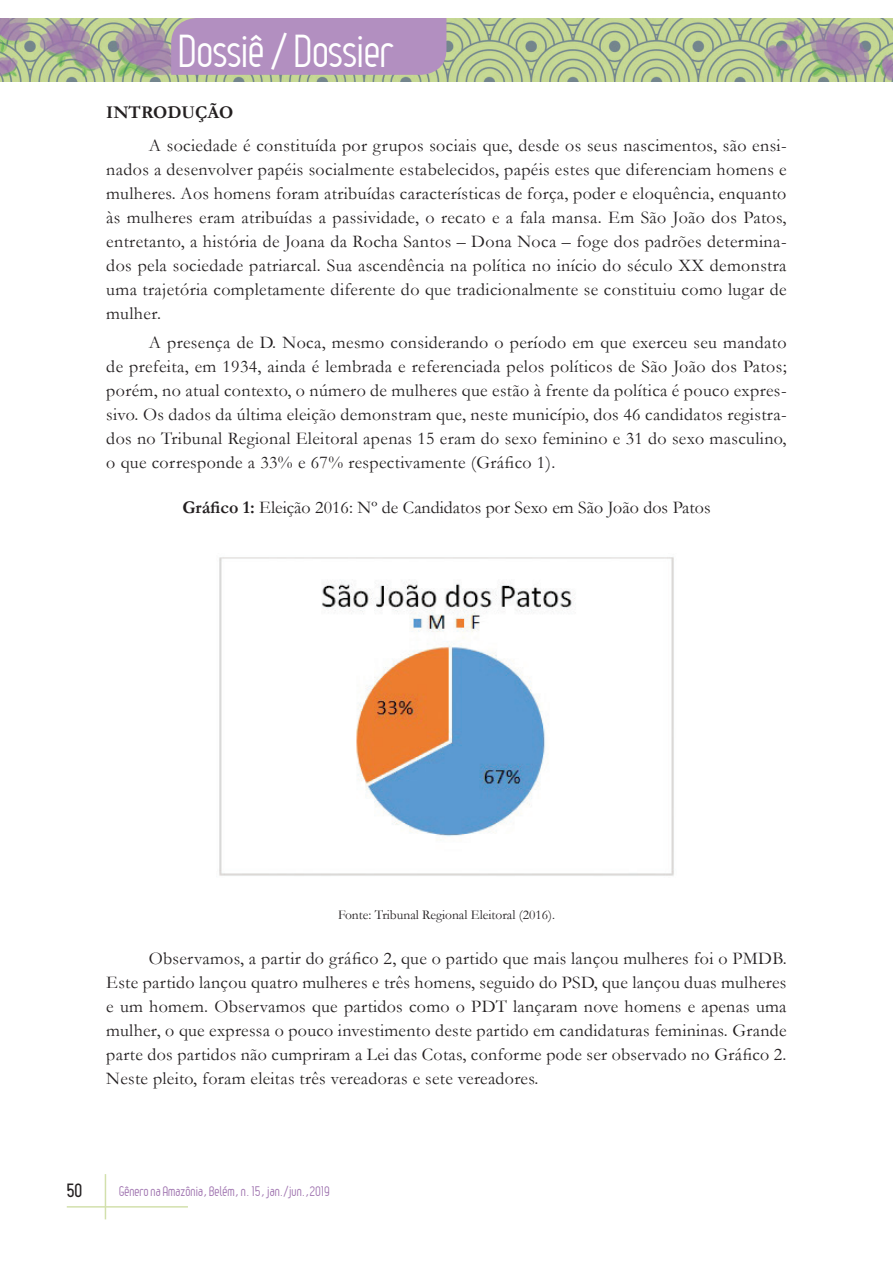
<style>
.page{position:relative;width:893px;height:1263px;background:#fff}
.page>*{position:absolute;margin:0;border:0;box-sizing:border-box;transform-origin:0 0}
.t1{font:45px "Leger";letter-spacing:-.01em;color:#fff}
.Texto{font:18px/24px "Garamond";letter-spacing:.02em;color:#231f20;text-align:justify}
.Título_1-imgs{font:18px "Garamond";color:#231f20}
.Titulo_2{font:700 18px "Garamond";color:#231f20}
.t2{font:700 18px "Leger";color:#231f20}
.t3{font:13.5px "Leger";color:#9f73af}
.Fonte{font:13.5px "Garamond";color:#231f20}
.s1{font-weight:700}
</style>
<div class="page">
<hr style="left:105px;top:1174px;width:1px;height:45px;background:#d2e0ac">
<hr style="left:67px;top:1206px;width:121px;height:1px;background:#d2e0ac">
<img style="left:0;top:18px;width:893px;height:64px">
<div style="left:171px;top:18px;width:275px;height:57px;background:#b28fc0"></div>
<img style="left:219px;top:557px;width:455px;height:319px">
<p class="t1" style="left:179px;top:26px;width:216px">Dossiê / Dossier</p>
<p class="Titulo_2" style="left:106px;top:100px;width:129px">INTRODUÇÃO</p>
<p class="Texto" style="left:106px;top:132px;width:682px;text-indent:43px">A sociedade é constituída por grupos sociais que, desde os seus nascimentos, são ensi&shy;nados a desenvolver papéis socialmente estabelecidos, papéis estes que diferenciam homens e mulheres. Aos homens foram atribuídas características de força, poder e eloquência, enquanto às mulheres eram atribuídas a passividade, o recato e a fala mansa. Em São João dos Patos, entretanto, a história de Joana da Rocha Santos – Dona Noca – foge dos padrões determina&shy;dos pela sociedade patriarcal. Sua ascendência na política no início do século XX demonstra uma trajetória completamente diferente do que tradicionalmente se constituiu como lugar de mulher.</p>
<p class="Texto" style="left:106px;top:330px;width:682px;text-indent:43px">A presença de D. Noca, mesmo considerando o período em que exerceu seu mandato de prefeita, em 1934, ainda é lembrada e referenciada pelos políticos de São João dos Patos; porém, no atual contexto, o número de mulheres que estão à frente da política é pouco expres&shy;sivo. Os dados da última eleição demonstram que, neste município, dos 46 candidatos registra&shy;dos no Tribunal Regional Eleitoral apenas 15 eram do sexo feminino e 31 do sexo masculino, o que corresponde a 33% e 67% respectivamente (Gráfico 1).</p>
<p class="Título_1-imgs" style="left:182px;top:496px;width:530px"><span class="s1">Gráfico 1:</span> Eleição 2016: Nº de Candidatos por Sexo em São João dos Patos</p>
<p class="Fonte" style="left:338px;top:905px;width:218px">Fonte: Tribunal Regional Eleitoral (2016).</p>
<p class="Texto" style="left:106px;top:946px;width:682px;text-indent:43px">Observamos, a partir do gráfico 2, que o partido que mais lançou mulheres foi o PMDB.<br>Este partido lançou quatro mulheres e três homens, seguido do PSD, que lançou duas mulheres e um homem. Observamos que partidos como o PDT lançaram nove homens e apenas uma mulher, o que expressa o pouco investimento deste partido em candidaturas femininas. Grande parte dos partidos não cumpriram a Lei das Cotas, conforme pode ser observado no Gráfico 2.<br>Neste pleito, foram eleitas três vereadoras e sete vereadores.</p>
<p class="t2" style="left:67px;top:1180px;width:17px">50</p>
<p class="t3" style="left:119px;top:1183px;width:212px">Gênero na Amazônia, Belém, n. 15, jan./jun.,2019</p>
</div>
